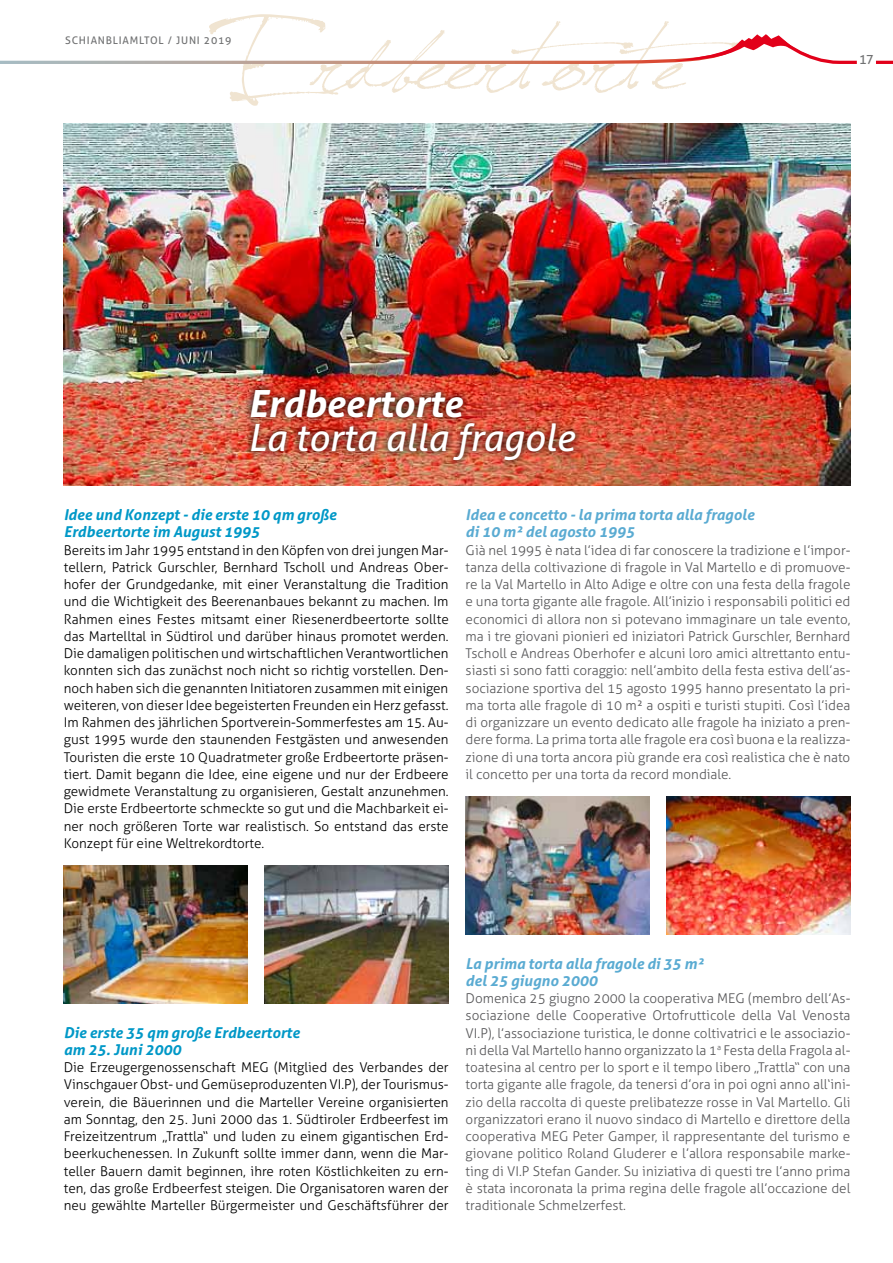
<style>
.page{position:relative;width:893px;height:1263px;background:#fff}
.page>*{position:absolute;margin:0;border:0;box-sizing:border-box;transform-origin:0 0}
.t1{font:105px "Jellyka Saint Andrews Queen";letter-spacing:-.01em;color:#f0e4d1}
.t2{font:italic 37.5px "Aller";color:#fff}
.t3{font:italic 700 37.5px "Aller";color:#fff}
.t4{font:italic 700 15px/17.2px "Aller";color:#5aabd2}
.t5{font:italic 700 15px/17.2px "Aller";color:#0098c7}
.t6{font:300 13.5px/17.2px "Aller";color:#58585a;text-align:justify}
.t7{font:300 13.5px/17.2px "Aller";color:#000;text-align:justify}
.t8{font:12.75px "Aller";color:#707172}
.t9{font:10.5px "Aller";letter-spacing:.075em;color:#707172}
</style>
<div class="page">
<hr style="left:876px;top:61px;width:17px;height:3px;background:#e2001a">
<svg style="left:0;top:34px;width:857px;height:30px"></svg>
<img style="left:64px;top:123px;width:786px;height:363px">
<img style="left:243px;top:382px;width:339px;height:85px">
<img style="left:64px;top:865px;width:184px;height:138px">
<img style="left:265px;top:865px;width:184px;height:138px">
<img style="left:466px;top:796px;width:183px;height:138px">
<img style="left:666px;top:796px;width:184px;height:138px">
<h1 class="t1" style="left:231px;top:-9px;width:513px">Erdbeertorte</h1>
<p class="t9" style="left:65px;top:34px;width:8px">SCH</p>
<p class="t9" style="left:87px;top:34px;width:12px">IANBL</p>
<p class="t9" style="left:119px;top:34px;width:28px">IAMLTOL</p>
<p class="t9" style="left:168px;top:34px;width:65px">/ JUNI 2019</p>
<p class="t8" style="left:859px;top:52px;width:16px">17</p>
<h2 class="t3" style="left:248px;top:380px;width:216px">Erdbeertorte</h2>
<h2 class="t2" style="left:248px;top:415px;width:328px">La torta alla fragole</h2>
<p class="t5" style="left:64px;top:506px;width:274px">Idee und Konzept - die erste 10 qm große<br>Erdbeertorte im August 1995</p>
<p class="t7" style="left:64px;top:541px;width:387px">Bereits im Jahr 1995 entstand in den Köpfen von drei jungen Mar&shy;tellern, Patrick Gurschler, Bernhard Tscholl und Andreas Ober&shy;hofer der Grundgedanke, mit einer Veranstaltung die Tradition und die Wichtigkeit des Beerenanbaues bekannt zu machen. Im Rahmen eines Festes mitsamt einer Riesenerdbeertorte sollte das Martelltal in Südtirol und darüber hinaus promotet werden.<br>Die damaligen politischen und wirtschaftlichen Verantwortlichen konnten sich das zunächst noch nicht so richtig vorstellen. Den&shy;noch haben sich die genannten Initiatoren zusammen mit einigen weiteren, von dieser Idee begeisterten Freunden ein Herz gefasst.<br>Im Rahmen des jährlichen Sportverein-Sommerfestes am 15. Au&shy;gust 1995 wurde den staunenden Festgästen und anwesenden Touristen die erste 10 Quadratmeter große Erdbeertorte präsen&shy;tiert. Damit begann die Idee, eine eigene und nur der Erdbeere gewidmete Veranstaltung zu organisieren, Gestalt anzunehmen.<br>Die erste Erdbeertorte schmeckte so gut und die Machbarkeit ei&shy;ner noch größeren Torte war realistisch. So entstand das erste Konzept für eine Weltrekordtorte.</p>
<p class="t4" style="left:466px;top:506px;width:290px">Idea e concetto - la prima torta alla fragole di 10 m² del agosto 1995</p>
<p class="t6" style="left:466px;top:541px;width:386px">Già nel 1995 è nata l’idea di far conoscere la tradizione e l’impor&shy;tanza della coltivazione di fragole in Val Martello e di promuove&shy;re la Val Martello in Alto Adige e oltre con una festa della fragole e una torta gigante alle fragole. All’inizio i responsabili politici ed economici di allora non si potevano immaginare un tale evento, ma i tre giovani pionieri ed iniziatori Patrick Gurschler, Bernhard Tscholl e Andreas Oberhofer e alcuni loro amici altrettanto entu&shy;siasti si sono fatti coraggio: nell’ambito della festa estiva dell’as&shy;sociazione sportiva del 15 agosto 1995 hanno presentato la pri&shy;ma torta alle fragole di 10 m² a ospiti e turisti stupiti. Così l’idea di organizzare un evento dedicato alle fragole ha iniziato a pren&shy;dere forma. La prima torta alle fragole era così buona e la realizza&shy;zione di una torta ancora più grande era così realistica che è nato il concetto per una torta da record mondiale.</p>
<p class="t5" style="left:64px;top:1023px;width:237px">Die erste 35 qm große Erdbeertorte am 25. Juni 2000</p>
<p class="t7" style="left:64px;top:1059px;width:386px">Die Erzeugergenossenschaft MEG (Mitglied des Verbandes der Vinschgauer Obst- und Gemüseproduzenten VI.P), der Tourismus&shy;verein, die Bäuerinnen und die Marteller Vereine organisierten am Sonntag, den 25. Juni 2000 das 1. Südtiroler Erdbeerfest im Freizeitzentrum „Trattla“ und luden zu einem gigantischen Erd&shy;beerkuchenessen. In Zukunft sollte immer dann, wenn die Mar&shy;teller Bauern damit beginnen, ihre roten Köstlichkeiten zu ern&shy;ten, das große Erdbeerfest steigen. Die Organisatoren waren der neu gewählte Marteller Bürgermeister und Geschäftsführer der</p>
<p class="t4" style="left:466px;top:954px;width:240px">La prima torta alla fragole di 35 m² del 25 giugno 2000</p>
<p class="t6" style="left:466px;top:990px;width:386px">Domenica 25 giugno 2000 la cooperativa MEG (membro dell’As&shy;sociazione delle Cooperative Ortofrutticole della Val Venosta VI.P), l’associazione turistica, le donne coltivatrici e le associazio&shy;ni della Val Martello hanno organizzato la 1<sup>a</sup> Festa della Fragola al&shy;toatesina al centro per lo sport e il tempo libero „Trattla“ con una torta gigante alle fragole, da tenersi d’ora in poi ogni anno all‘ini&shy;zio della raccolta di queste prelibatezze rosse in Val Martello. Gli organizzatori erano il nuovo sindaco di Martello e direttore della cooperativa MEG Peter Gamper, il rappresentante del turismo e giovane politico Roland Gluderer e l’allora responsabile marke&shy;ting di VI.P Stefan Gander. Su iniziativa di questi tre l’anno prima è stata incoronata la prima regina delle fragole all’occazione del traditionale Schmelzerfest.</p>
</div>
